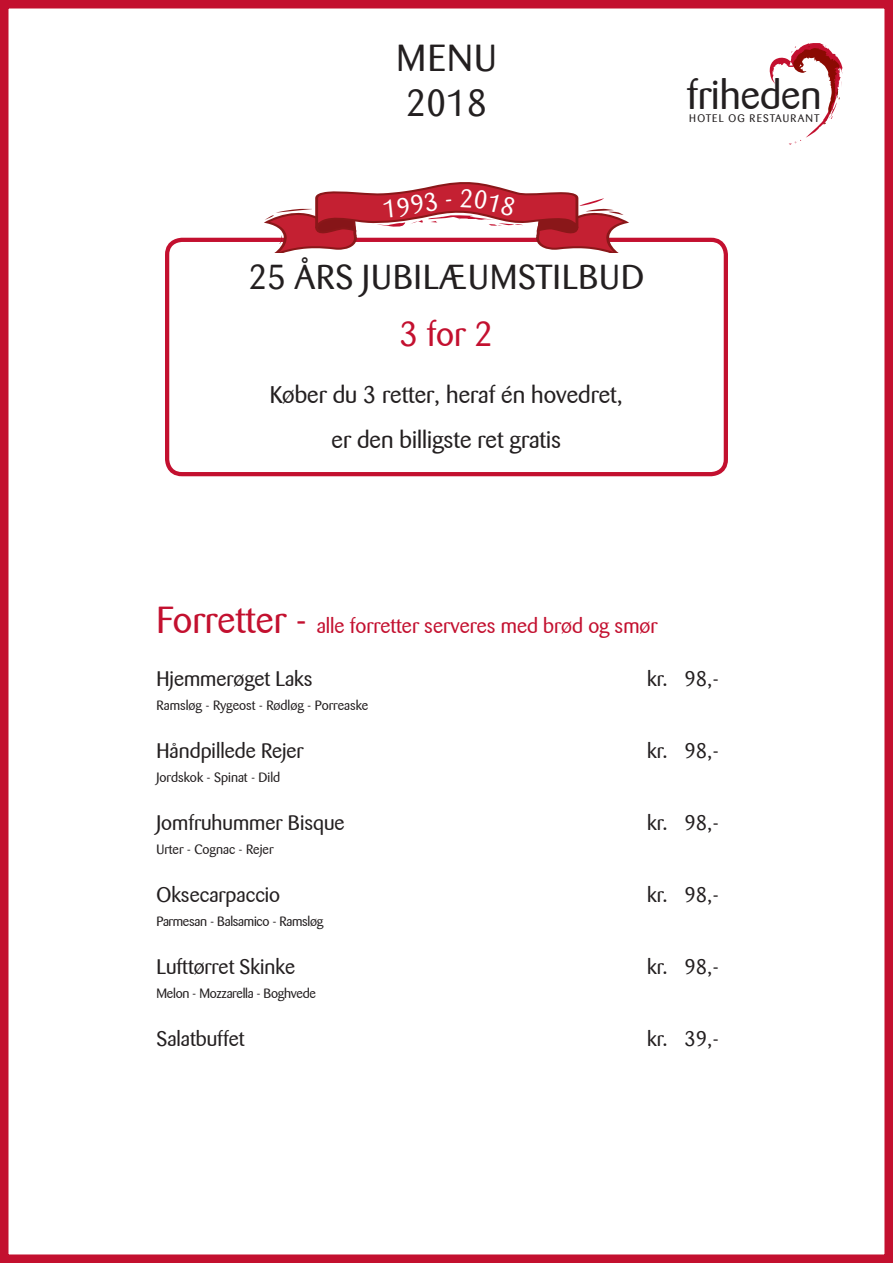
<style>
.page{position:relative;width:893px;height:1263px;background:#fff}
.page>*{position:absolute;margin:0;border:0;box-sizing:border-box;transform-origin:0 0}
.t1{font:40.5px "Barmeno";color:#231f20}
.t2{font:37.5px "Barmeno";letter-spacing:.02em;color:#231f20}
.t3{font:34.5px "Barmeno";letter-spacing:.02em;color:#231f20}
.t4{font:34.5px "Barmeno";color:#c3102f}
.t5{font:24px "Barmeno";color:#231f20}
.t6{font:21px "Barmeno";color:#231f20}
.t7{font:21px "Barmeno";color:#c3102f}
.t8{font:13.5px "Barmeno";color:#231f20}
.t9{font:13.5px "Barmeno";letter-spacing:-.02em;color:#231f20}
.t10{font:10.95px "Barmeno";letter-spacing:.115em;color:#231f20}
.s1{font-size:37.5px}
</style>
<div class="page">
<div style="left:165px;top:238px;width:563px;height:238px;border:4px solid #c3102f;border-radius:15px"></div>
<div style="left:0;top:0;width:893px;height:1263px;border:9px solid #c3102f"></div>
<svg style="left:769px;top:43px;width:74px;height:102px"></svg>
<svg style="left:264px;top:182px;width:365px;height:71px"></svg>
<p class="t2" style="left:396px;top:37px;width:102px">MENU</p>
<p class="t2" style="left:406px;top:82px;width:83px">2018</p>
<h1 class="t1" style="left:687px;top:71px;width:136px">friheden</h1>
<p class="t10" style="left:689px;top:112px;width:132px">HOTEL OG RESTAURANT</p>
<p class="t3" style="left:249px;top:257px;width:397px">25 ÅRS JUBILÆUMSTILBUD</p>
<p class="t4" style="left:400px;top:314px;width:95px">3 for 2</p>
<p class="t5" style="left:270px;top:380px;width:354px">Køber du 3 retter, heraf én hovedret,</p>
<p class="t5" style="left:332px;top:425px;width:231px">er den billigste ret gratis</p>
<p class="t7" style="left:156px;top:613px;width:502px"><span class="s1">Forretter -</span> alle forretter serveres med brød og smør</p>
<p class="t6" style="left:156px;top:666px;width:158px">Hjemmerøget Laks</p>
<p class="t6" style="left:647px;top:666px;width:74px">kr. 98,-</p>
<p class="t8" style="left:156px;top:697px;width:213px">Ramsløg - Rygeost - Rødløg - Porreaske</p>
<p class="t6" style="left:156px;top:738px;width:148px">Håndpillede Rejer</p>
<p class="t6" style="left:647px;top:738px;width:74px">kr. 98,-</p>
<p class="t8" style="left:156px;top:769px;width:125px">Jordskok - Spinat - Dild</p>
<p class="t6" style="left:156px;top:810px;width:190px">Jomfruhummer Bisque</p>
<p class="t6" style="left:647px;top:810px;width:74px">kr. 98,-</p>
<p class="t8" style="left:156px;top:841px;width:118px">Urter - Cognac - Rejer</p>
<p class="t6" style="left:156px;top:882px;width:125px">Oksecarpaccio</p>
<p class="t6" style="left:647px;top:882px;width:74px">kr. 98,-</p>
<p class="t9" style="left:156px;top:913px;width:168px">Parmesan - Balsamico - Ramsløg</p>
<p class="t6" style="left:156px;top:954px;width:140px">Lufttørret Skinke</p>
<p class="t6" style="left:647px;top:954px;width:74px">kr. 98,-</p>
<p class="t9" style="left:156px;top:985px;width:161px">Melon - Mozzarella - Boghvede</p>
<p class="t6" style="left:156px;top:1026px;width:89px">Salatbuffet</p>
<p class="t6" style="left:647px;top:1026px;width:74px">kr. 39,-</p>
</div>
